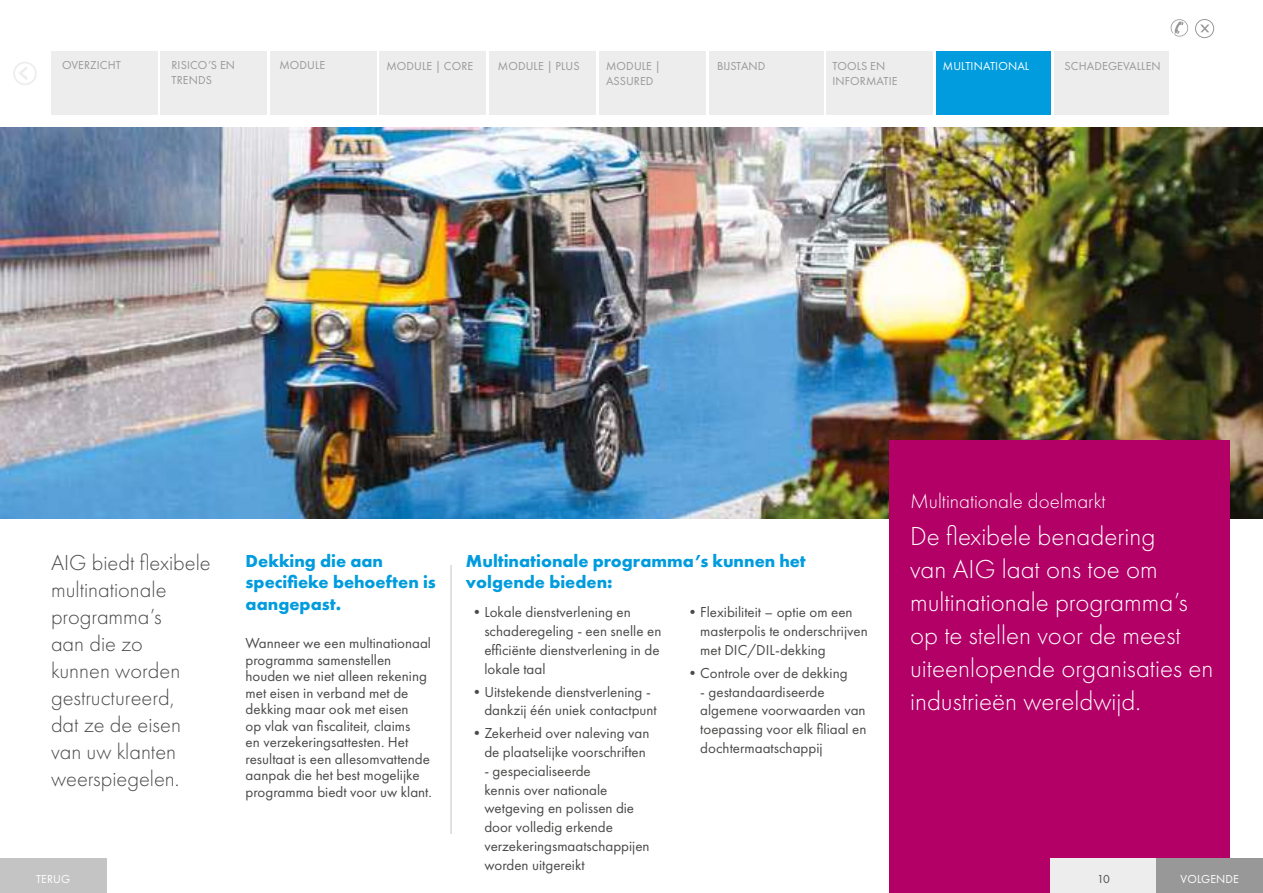
<style>
.page{position:relative;width:1263px;height:893px;background:#fff}
.page>*{position:absolute;margin:0;border:0;box-sizing:border-box;transform-origin:0 0}
.t1{font:300 27px/33px "Futura PT";color:#fff}
.t2{font:300 22.5px/27px "Futura PT";color:#4a4a49}
.t3{font:300 21px "Futura PT";color:#fff}
.t4{font:700 18px/21.6px "Futura PT";color:#009cde}
.t5{font:15px/18.8px "Futura PT";color:#4a4a49}
.t6{font:12px/15px "Futura PT";letter-spacing:.01em;color:#999898}
.t7{font:12px "Futura PT";letter-spacing:.01em;color:#fff}
.t8{font:12px "Futura PT";color:#4a4a49}
</style>
<div class="page">
<svg style="left:1171px;top:19px;width:17px;height:18px"></svg>
<div style="left:1195px;top:19px;width:19px;height:19px;border:1px solid #999898;border-radius:50%"></div>
<svg style="left:1200px;top:25px;width:9px;height:7px"></svg>
<svg style="left:19px;top:67px;width:9px;height:13px"></svg>
<div style="left:13px;top:62px;width:24px;height:23px;border:2px solid #ededed;border-radius:50%"></div>
<img style="left:0;top:128px;width:1263px;height:391px">
<div style="left:889px;top:440px;width:341px;height:453px;background:#b20066"></div>
<div style="left:1050px;top:859px;width:213px;height:34px;background:#ededed"></div>
<div style="left:0;top:859px;width:106px;height:34px;background:#c4c4c4"></div>
<div style="left:1157px;top:859px;width:106px;height:34px;background:#999898"></div>
<div style="left:827px;top:51px;width:106px;height:64px;background:#ededed"></div>
<div style="left:490px;top:51px;width:106px;height:64px;background:#ededed"></div>
<div style="left:1054px;top:51px;width:115px;height:64px;background:#ededed"></div>
<div style="left:936px;top:51px;width:115px;height:64px;background:#009cde"></div>
<div style="left:709px;top:51px;width:114px;height:64px;background:#ededed"></div>
<div style="left:380px;top:51px;width:106px;height:64px;background:#ededed"></div>
<div style="left:270px;top:51px;width:106px;height:64px;background:#ededed"></div>
<div style="left:599px;top:51px;width:106px;height:64px;background:#ededed"></div>
<div style="left:161px;top:51px;width:106px;height:64px;background:#ededed"></div>
<div style="left:51px;top:51px;width:106px;height:64px;background:#ededed"></div>
<hr style="left:451px;top:565px;width:1px;height:269px;background:#c4c4c4">
<p class="t6" style="left:279px;top:57px;width:47px">MODULE</p>
<p class="t6" style="left:386px;top:59px;width:89px">MODULE | CORE</p>
<p class="t6" style="left:606px;top:59px;width:56px">MODULE |</p>
<p class="t7" style="left:943px;top:59px;width:88px">MULTINATIONAL</p>
<p class="t6" style="left:1064px;top:59px;width:98px">SCHADEGEVALLEN</p>
<p class="t6" style="left:606px;top:74px;width:49px">ASSURED</p>
<p class="t6" style="left:62px;top:57px;width:60px">OVERZICHT</p>
<p class="t6" style="left:171px;top:57px;width:65px">RISICO’S EN<br>TRENDS</p>
<p class="t6" style="left:717px;top:59px;width:50px">BIJSTAND</p>
<p class="t6" style="left:832px;top:59px;width:67px">TOOLS EN<br>INFORMATIE</p>
<p class="t6" style="left:498px;top:59px;width:83px">MODULE | PLUS</p>
<h3 class="t3" style="left:910px;top:489px;width:197px">Multinationale doelmarkt</h3>
<h1 class="t1" style="left:910px;top:520px;width:305px">De flexibele benadering<br>van AIG laat ons toe om multinationale programma’s op te stellen voor de meest uiteenlopende organisaties en industrieën wereldwijd.</h1>
<h2 class="t2" style="left:51px;top:549px;width:161px">AIG biedt flexibele multinationale programma’s<br>aan die zo<br>kunnen worden gestructureerd,<br>dat ze de eisen van uw klanten weerspiegelen.</h2>
<p class="t4" style="left:246px;top:549px;width:192px">Dekking die aan specifieke behoeften is aangepast.</p>
<p class="t4" style="left:466px;top:549px;width:341px">Multinationale programma’s kunnen het volgende bieden:</p>
<p class="t5" style="left:700px;top:603px;width:169px;text-indent:-15px">•Flexibiliteit – optie om een masterpolis te onderschrijven met DIC/DIL-dekking</p>
<p class="t5" style="left:685px;top:663px;width:164px">•Controle over de dekking</p>
<p class="t5" style="left:700px;top:682px;width:168px">- gestandaardiseerde algemene voorwaarden van toepassing voor elk filiaal en dochtermaatschappij</p>
<p class="t5" style="left:484px;top:603px;width:178px;text-indent:-15px">•Lokale dienstverlening en schaderegeling - een snelle en efficiënte dienstverlening in de lokale taal</p>
<p class="t5" style="left:484px;top:682px;width:174px;text-indent:-15px">•Uitstekende dienstverlening - dankzij één uniek contactpunt</p>
<p class="t5" style="left:469px;top:724px;width:182px;text-align:right">•Zekerheid over naleving van de plaatselijke voorschriften</p>
<p class="t5" style="left:484px;top:761px;width:167px">- gespecialiseerde<br>kennis over nationale wetgeving en polissen die door volledig erkende verzekeringsmaatschappijen worden uitgereikt</p>
<p class="t5" style="left:246px;top:635px;width:188px;line-height:16.5px">Wanneer we een multinationaal programma samenstellen houden we niet alleen rekening met eisen in verband met de dekking maar ook met eisen<br>op vlak van fiscaliteit, claims<br>en verzekeringsattesten. Het resultaat is een allesomvattende aanpak die het best mogelijke programma biedt voor uw klant.</p>
<p class="t7" style="left:36px;top:872px;width:36px">TERUG</p>
<p class="t8" style="left:1097px;top:872px;width:14px">10</p>
<p class="t7" style="left:1180px;top:872px;width:60px">VOLGENDE</p>
</div>
